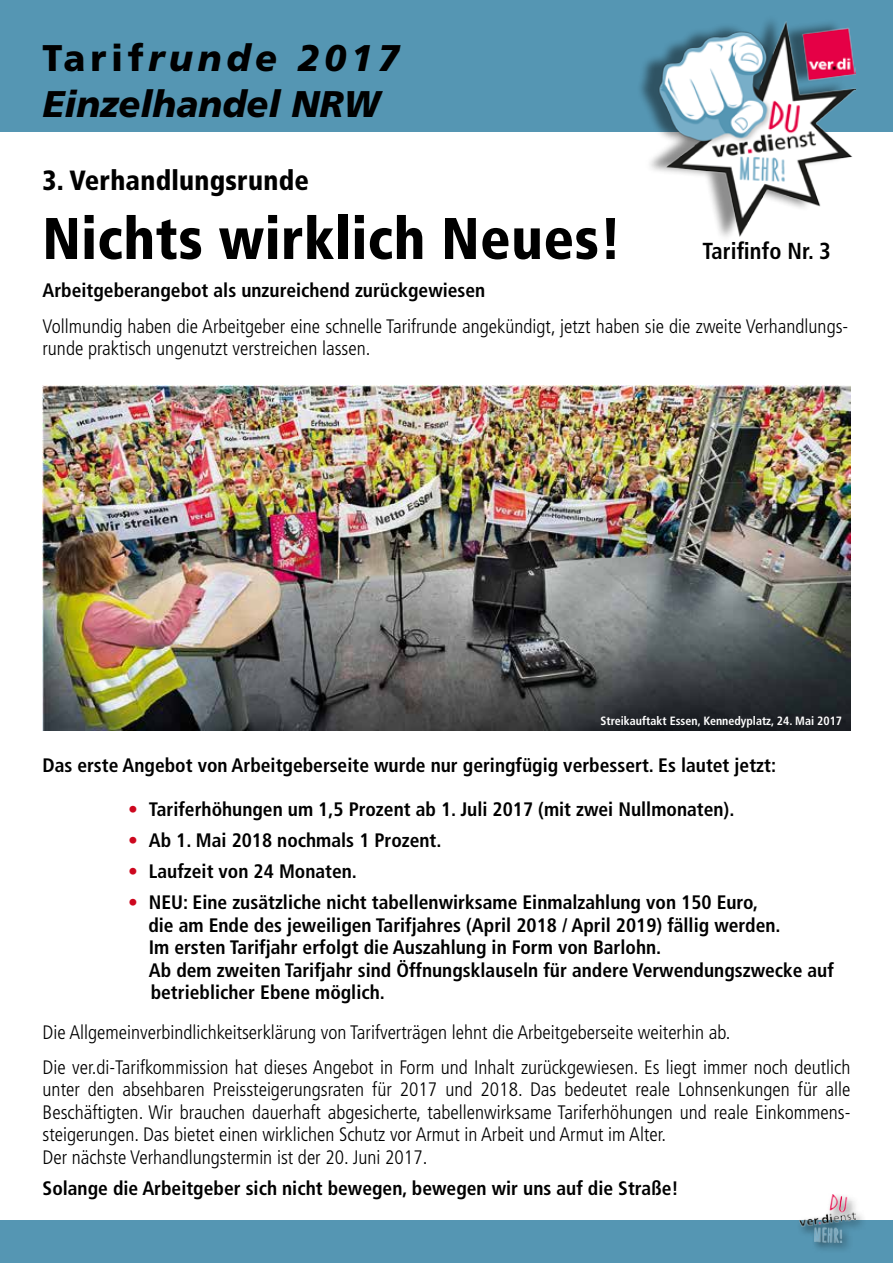
<style>
.page{position:relative;width:893px;height:1263px;background:#fff}
.page>*{position:absolute;margin:0;border:0;box-sizing:border-box;transform-origin:0 0}
.t1{font:900 condensed 58.65px "Frutiger";letter-spacing:.01em;color:#000}
.t2{font:italic 900 37.05px/46.5px "Frutiger";color:#000}
.t3{font:900 condensed 27.75px "Frutiger";letter-spacing:.01em;color:#000}
.t4{font:700 condensed 23.1px "Frutiger";letter-spacing:.005em;color:#000}
.t5{font:300 condensed 19.5px/22.5px "Frutiger";color:#000}
.t6{font:700 condensed 19.5px/22.5px "Frutiger";color:#000}
.t7{font:700 condensed 12px "Frutiger";color:#fff}
.s1{font-style:normal}
.s2{color:#cd071e}
</style>
<div class="page">
<div style="left:0;top:0;width:893px;height:132px;background:#5596b3"></div>
<img style="left:43px;top:385px;width:807px;height:345px">
<div style="left:637px;top:13px;width:210px;height:229px;background:#000;opacity:.45"></div>
<img style="left:656px;top:21px;width:200px;height:216px">
<div style="left:0;top:1220px;width:893px;height:43px;background:#5596b3"></div>
<div style="left:796px;top:1192px;width:71px;height:63px;background:#000;opacity:.75"></div>
<img style="left:799px;top:1195px;width:57px;height:48px">
<h2 class="t2" style="left:43px;top:34px;width:359px"><span class="s1">Tarif</span>runde 2017<br>Einzelhandel NRW</h2>
<h3 class="t3" style="left:43px;top:164px;width:268px">3. Verhandlungsrunde</h3>
<h1 class="t1" style="left:43px;top:203px;width:580px">Nichts wirklich Neues!</h1>
<p class="t4" style="left:702px;top:237px;width:130px">Tarifinfo Nr. 3</p>
<p class="t6" style="left:43px;top:279px;width:444px">Arbeitgeberangebot als unzureichend zurückgewiesen</p>
<p class="t5" style="left:43px;top:315px;width:807px">Vollmundig haben die Arbeitgeber eine schnelle Tarifrunde angekündigt, jetzt haben sie die zweite Verhandlungs&shy;runde praktisch ungenutzt verstreichen lassen.</p>
<p class="t7" style="left:600px;top:714px;width:243px">Streikauftakt Essen, Kennedyplatz, 24. Mai 2017</p>
<p class="t6" style="left:43px;top:754px;width:735px">Das erste Angebot von Arbeitgeberseite wurde nur geringfügig verbessert. Es lautet jetzt:</p>
<p class="t6" style="left:128px;top:798px;width:608px"><span class="s2">•</span> Tariferhöhungen um 1,5 Prozent ab 1. Juli 2017 (mit zwei Nullmonaten).</p>
<p class="t6" style="left:128px;top:829px;width:315px"><span class="s2">•</span> Ab 1. Mai 2018 nochmals 1 Prozent.</p>
<p class="t6" style="left:128px;top:860px;width:230px"><span class="s2">•</span> Laufzeit von 24 Monaten.</p>
<p class="t6" style="left:148px;top:891px;width:687px;text-indent:-20px"><span class="s2">•</span> NEU: Eine zusätzliche nicht tabellenwirksame Einmalzahlung von 150 Euro,<br>die am Ende des jeweiligen Tarifjahres (April 2018 / April 2019) fällig werden.<br>Im ersten Tarifjahr erfolgt die Auszahlung in Form von Barlohn.<br>Ab dem zweiten Tarifjahr sind Öffnungsklauseln für andere Verwendungszwecke auf betrieblicher Ebene möglich.</p>
<p class="t5" style="left:43px;top:1014px;width:809px;line-height:35.2px">Die Allgemeinverbindlichkeitserklärung von Tarifverträgen lehnt die Arbeitgeberseite weiterhin ab.<br>Die ver.di-Tarifkommission hat dieses Angebot in Form und Inhalt zurückgewiesen. Es liegt immer noch deutlich</p>
<p class="t5" style="left:43px;top:1079px;width:809px">unter den absehbaren Preissteigerungsraten für 2017 und 2018. Das bedeutet reale Lohnsenkungen für alle Beschäftigten. Wir brauchen dauerhaft abgesicherte, tabellenwirksame Tariferhöhungen und reale Einkommens&shy;steigerungen. Das bietet einen wirklichen Schutz vor Armut in Arbeit und Armut im Alter.<br>Der nächste Verhandlungstermin ist der 20. Juni 2017.</p>
<p class="t6" style="left:43px;top:1177px;width:638px">Solange die Arbeitgeber sich nicht bewegen, bewegen wir uns auf die Straße!</p>
</div>
